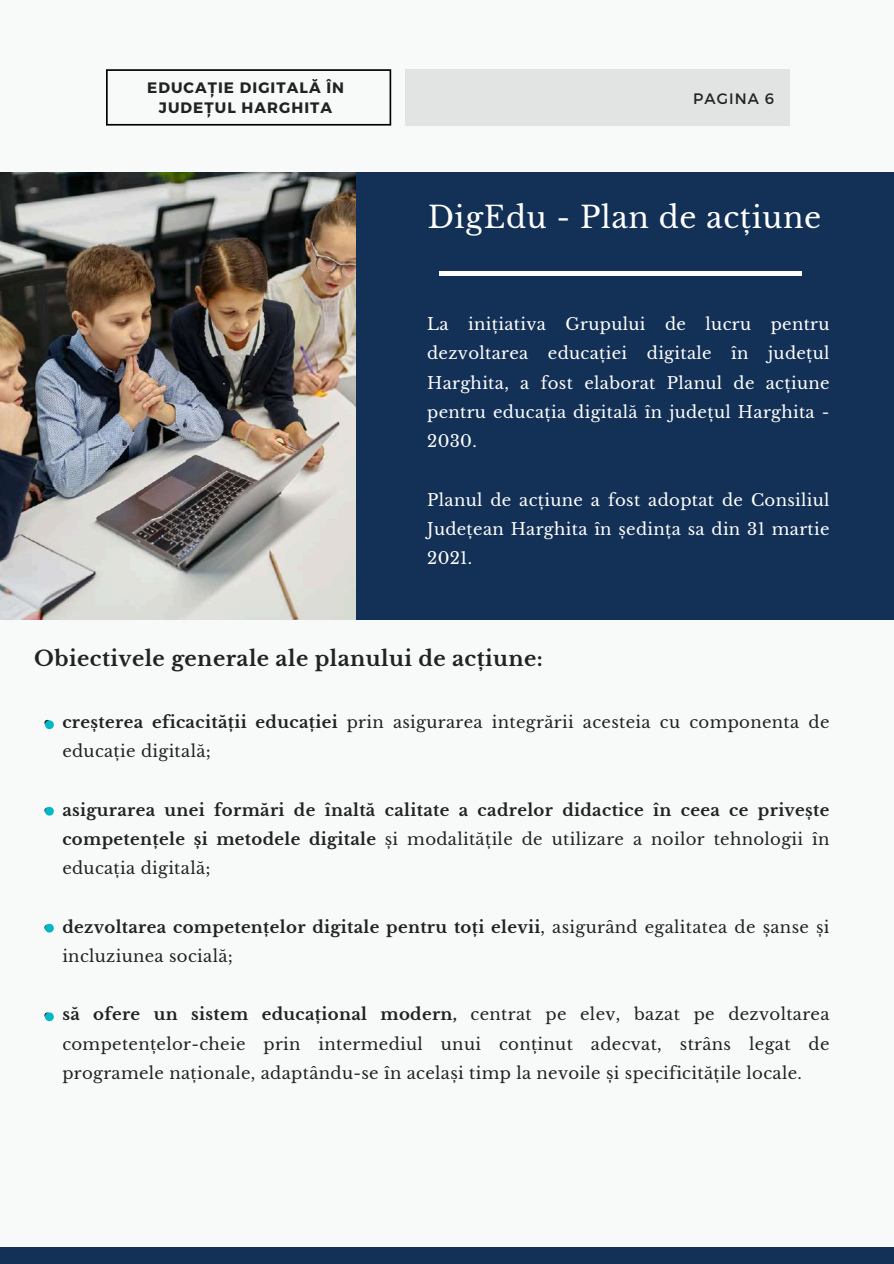
<style>
.page{position:relative;width:894px;height:1264px;background:#fff}
.page>*{position:absolute;margin:0;border:0;box-sizing:border-box;transform-origin:0 0}
.t1{font:29.85px "Libre Baskerville";letter-spacing:.02em;color:#fff}
.t2{font:700 21px "Libre Baskerville";letter-spacing:.02em;color:#222}
.t3{font:16.5px/29.2px "Libre Baskerville";letter-spacing:.02em;color:#222}
.t4{font:700 16.5px/29.2px "Libre Baskerville";letter-spacing:.02em;color:#222;text-align:justify}
.t5{font:16.5px/29.2px "Libre Baskerville";letter-spacing:.02em;color:#fff;text-align:justify}
.t6{font:700 15.15px/20.2px "Montserrat";letter-spacing:.07em;color:#222;text-align:center}
.t7{font:15.15px "Montserrat";letter-spacing:.07em;color:#222}
.s1{font-weight:700}
.s2{font-weight:400}
</style>
<div class="page">
<div style="left:0;top:0;width:893px;height:1263px;background:#f8f9f9"></div>
<img style="left:0;top:172px;width:356px;height:447px">
<div style="left:356px;top:172px;width:537px;height:447px;background:#133157"></div>
<hr style="left:439px;top:272px;width:362px;height:3px;background:#fff">
<svg style="left:106px;top:69px;width:285px;height:57px"></svg>
<div style="left:405px;top:69px;width:383px;height:56px;background:#e2e3e3"></div>
<svg style="left:44px;top:923px;width:10px;height:10px"></svg>
<svg style="left:44px;top:719px;width:10px;height:11px"></svg>
<svg style="left:44px;top:806px;width:10px;height:10px"></svg>
<svg style="left:44px;top:1012px;width:10px;height:10px"></svg>
<div style="left:0;top:1247px;width:893px;height:16px;background:#133157"></div>
<p class="t6" style="left:147px;top:77px;width:198px">EDUCAȚIE DIGITALĂ ÎN<br>JUDEȚUL HARGHITA</p>
<p class="t7" style="left:693px;top:89px;width:82px">PAGINA 6</p>
<h1 class="t1" style="left:427px;top:199px;width:395px">DigEdu - Plan de acțiune</h1>
<p class="t5" style="left:427px;top:310px;width:404px">La inițiativa Grupului de lucru pentru dezvoltarea educației digitale în județul Harghita, a fost elaborat Planul de acțiune pentru educația digitală în județul Harghita - 2030.</p>
<p class="t5" style="left:427px;top:485px;width:404px">Planul de acțiune a fost adoptat de Consiliul Județean Harghita în ședința sa din 31 martie 2021.</p>
<p class="t2" style="left:34px;top:645px;width:510px">Obiectivele generale ale planului de acțiune:</p>
<p class="t3" style="left:62px;top:707px;width:768px"><span class="s1">creșterea eficacității educației</span> prin asigurarea integrării acesteia cu componenta de educație digitală;</p>
<p class="t4" style="left:62px;top:795px;width:768px">asigurarea unei formări de înaltă calitate a cadrelor didactice în ceea ce privește competențele și metodele digitale <span class="s2">și modalitățile de utilizare a noilor tehnologii în educația digitală;</span></p>
<p class="t4" style="left:62px;top:912px;width:768px">dezvoltarea competențelor digitale pentru toți elevii<span class="s2">, asigurând egalitatea de șanse și incluziunea socială;</span></p>
<p class="t3" style="left:62px;top:1000px;width:768px;text-align:justify"><span class="s1">să ofere un sistem educațional modern,</span> centrat pe elev, bazat pe dezvoltarea competențelor-cheie prin intermediul unui conținut adecvat, strâns legat de programele naționale, adaptându-se în același timp la nevoile și specificitățile locale.</p>
</div>
